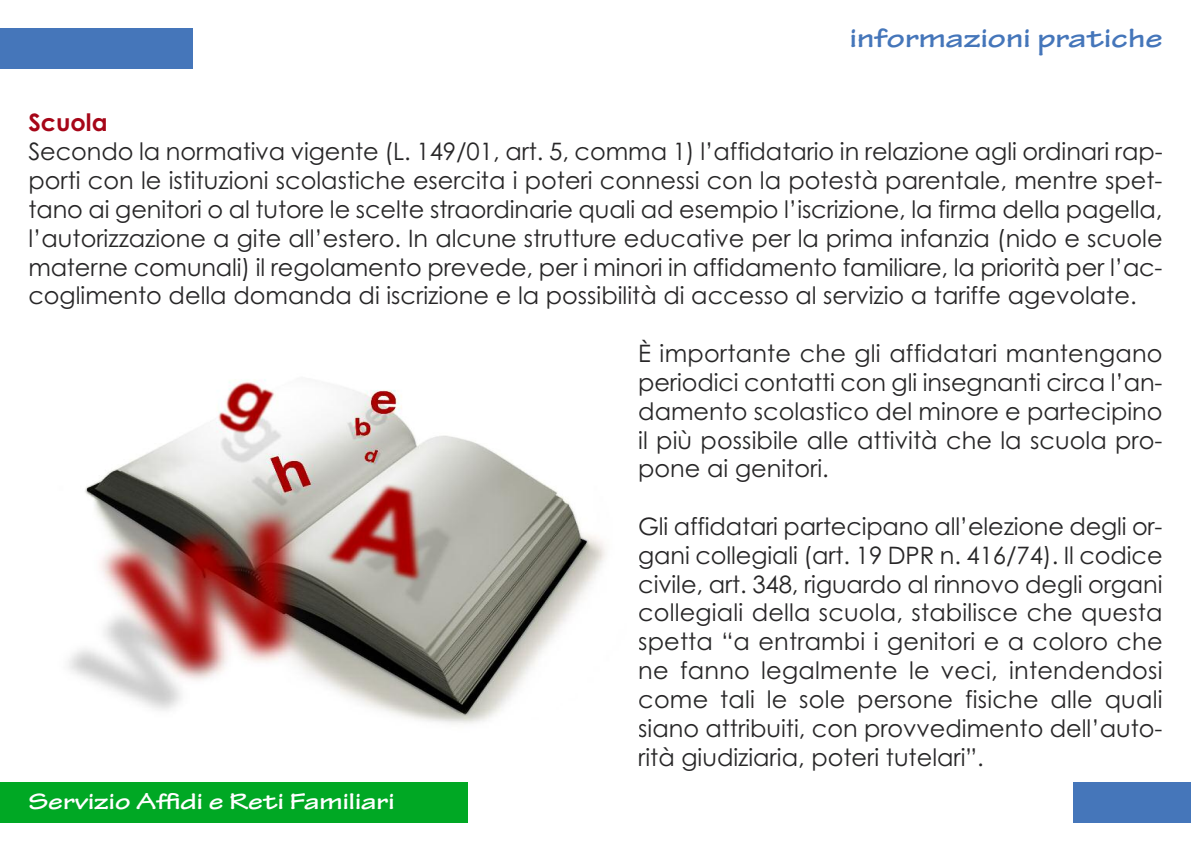
<style>
.page{position:relative;width:1191px;height:851px;background:#fff}
.page>*{position:absolute;margin:0;border:0;box-sizing:border-box;transform-origin:0 0}
.t1{font:700 expanded 28px "Tekton Pro";color:#4576ba}
.t2{font:24px/28.8px "Century Gothic";color:#272627;text-align:justify}
.t3{font:700 expanded 24px "Tekton Pro";color:#fff}
.t4{font:700 24px "Century Gothic";color:#a60618}
</style>
<div class="page">
<img style="left:68px;top:379px;width:538px;height:345px">
<div style="left:0;top:782px;width:468px;height:40px;background:#00a824"></div>
<div style="left:1073px;top:782px;width:118px;height:40px;background:#4576ba"></div>
<div style="left:0;top:28px;width:193px;height:41px;background:#4576ba"></div>
<p class="t1" style="left:850px;top:29px;width:314px">informazioni pratiche</p>
<p class="t4" style="left:28px;top:109px;width:81px">Scuola</p>
<p class="t2" style="left:28px;top:138px;width:1135px">Secondo la normativa vigente (L. 149/01, art. 5, comma 1) l’affidatario in relazione agli ordinari rap&shy;porti con le istituzioni scolastiche esercita i poteri connessi con la potestà parentale, mentre spet&shy;tano ai genitori o al tutore le scelte straordinarie quali ad esempio l’iscrizione, la firma della pagella, l’autorizzazione a gite all’estero. In alcune strutture educative per la prima infanzia (nido e scuole materne comunali) il regolamento prevede, per i minori in affidamento familiare, la priorità per l’ac&shy;coglimento della domanda di iscrizione e la possibilità di accesso al servizio a tariffe agevolate.</p>
<p class="t2" style="left:638px;top:339px;width:526px">È importante che gli affidatari mantengano periodici contatti con gli insegnanti circa l’an&shy;damento scolastico del minore e partecipino il più possibile alle attività che la scuola pro&shy;pone ai genitori.</p>
<p class="t2" style="left:638px;top:512px;width:526px">Gli affidatari partecipano all’elezione degli or&shy;gani collegiali (art. 19 DPR n. 416/74). Il codice civile, art. 348, riguardo al rinnovo degli organi collegiali della scuola, stabilisce che questa spetta “a entrambi i genitori e a coloro che ne fanno legalmente le veci, intendendosi come tali le sole persone fisiche alle quali siano attribuiti, con provvedimento dell’auto&shy;rità giudiziaria, poteri tutelari”.</p>
<p class="t3" style="left:28px;top:792px;width:367px">Servizio Affidi e Reti Familiari</p>
</div>
